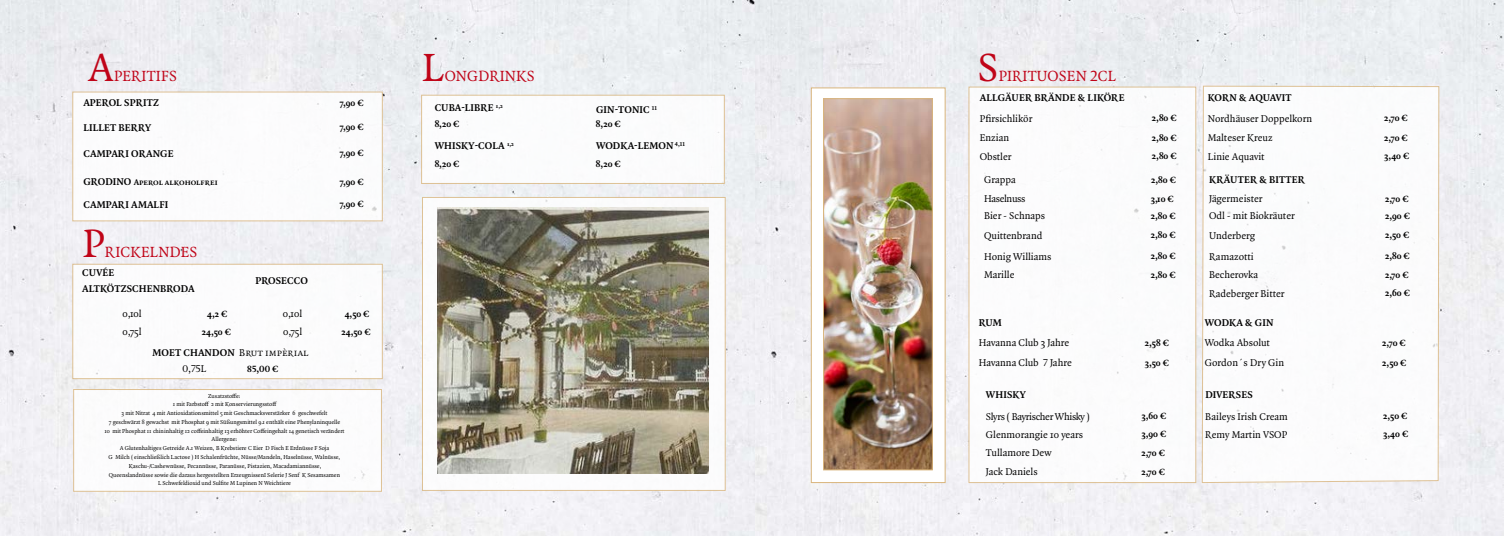
<style>
.page{position:relative;width:1504px;height:536px;background:#fff}
.page>*{position:absolute;margin:0;border:0;box-sizing:border-box;transform-origin:0 0}
.t1{font:42px "Quadraat Pro";color:#c00418}
.t2{font:15.75px "Quadraat Pro";letter-spacing:.01em;color:#c00418}
.t3{font:10.5px/15.8px "Quadraat Pro";color:#000}
.t4{font:700 10.5px/15.8px "Quadraat Pro";letter-spacing:.01em;color:#000}
.t5{font:700 9.62px "Quadraat Pro";color:#000}
.t6{font:700 8.75px "Quadraat Pro";color:#000}
.t7{font:6.12px/8.8px "Quadraat Pro";color:#000;text-align:center}
.s1{font-size:10.5px}
.s2{font-weight:700}
</style>
<div class="page">
<img style="left:0;top:0;width:1503px;height:536px">
<div style="left:422px;top:197px;width:303px;height:294px;background:#fff;border:1px solid #d9b57c"></div>
<div style="left:72px;top:92px;width:311px;height:129px;background:#fff;border:1px solid #d9b57c"></div>
<div style="left:72px;top:264px;width:311px;height:115px;background:#fff;border:1px solid #d9b57c"></div>
<div style="left:421px;top:95px;width:303px;height:89px;background:#fff;border:1px solid #d9b57c"></div>
<div style="left:73px;top:389px;width:309px;height:103px;background:#fff;border:1px solid #d9b57c"></div>
<div style="left:810px;top:87px;width:135px;height:396px;background:#fff;border:1px solid #d9b57c"></div>
<img style="left:825px;top:100px;width:105px;height:368px">
<div style="left:823px;top:98px;width:109px;height:372px;border:1px solid #d9b57c"></div>
<div style="left:968px;top:87px;width:228px;height:396px;background:#fff;border:1px solid #d9b57c"></div>
<svg style="left:1201px;top:85px;width:238px;height:398px"></svg>
<img style="left:437px;top:208px;width:271px;height:265px">
<h1 class="t1" style="left:88px;top:39px;width:27px">A</h1>
<h2 class="t2" style="left:114px;top:65px;width:64px">PERITIFS</h2>
<h3 class="t4" style="left:83px;top:95px;width:77px">APEROL SPRITZ</h3>
<h3 class="t5" style="left:339px;top:96px;width:26px">7,90 €</h3>
<h3 class="t4" style="left:83px;top:120px;width:69px">LILLET BERRY</h3>
<h3 class="t5" style="left:339px;top:121px;width:26px">7,90 €</h3>
<h3 class="t4" style="left:83px;top:146px;width:92px">CAMPARI ORANGE</h3>
<h3 class="t5" style="left:339px;top:147px;width:26px">7,90 €</h3>
<h3 class="t6" style="left:83px;top:176px;width:136px"><span class="s1">GRODINO</span> Aperol alkoholfrei</h3>
<h3 class="t5" style="left:339px;top:175px;width:26px">7,90 €</h3>
<h3 class="t4" style="left:83px;top:197px;width:86px">CAMPARI AMALFI</h3>
<h3 class="t5" style="left:339px;top:198px;width:26px">7,90 €</h3>
<h1 class="t1" style="left:83px;top:215px;width:23px">P</h1>
<h2 class="t2" style="left:105px;top:241px;width:94px">RICKELNDES</h2>
<h3 class="t4" style="left:82px;top:265px;width:114px">CUVÉE<br>ALTKÖTZSCHENBRODA</h3>
<h3 class="t4" style="left:255px;top:273px;width:54px">PROSECCO</h3>
<h3 class="t3" style="left:122px;top:306px;width:21px">0,10l</h3>
<h3 class="t5" style="left:207px;top:307px;width:22px">4,2 €</h3>
<h3 class="t3" style="left:283px;top:306px;width:21px">0,10l</h3>
<h3 class="t5" style="left:345px;top:307px;width:26px">4,50 €</h3>
<h3 class="t3" style="left:122px;top:324px;width:21px">0,75l</h3>
<h3 class="t5" style="left:202px;top:325px;width:31px">24,50 €</h3>
<h3 class="t3" style="left:283px;top:324px;width:21px">0,75l</h3>
<h3 class="t5" style="left:341px;top:325px;width:31px">24,50 €</h3>
<h3 class="t3" style="left:182px;top:345px;width:128px;text-indent:-30px"><span class="s2">MOET CHANDON</span> Brut impèrial<br>0,75L</h3>
<h3 class="t5" style="left:247px;top:362px;width:33px">85,00 €</h3>
<p class="t7" style="left:104px;top:391px;width:241px">Zusatzstoffe:<br>1 mit Farbstoff 2 mit Konservierungsstoff<br>3 mit Nitrat 4 mit Antioxidationsmittel 5 mit Geschmacksverstärker 6 geschwefelt<br>7 geschwärzt 8 gewachst mit Phosphat 9 mit Süßungsmittel 9.1 enthält eine Phenylaninquelle<br>10 mit Phosphat 11 chininhaltig 12 coffeinhaltig 13 erhöhter Coffeingehalt 14 genetisch verändert Allergene:<br>A Glutenhaltiges Getreide A.1 Weizen, B Krebstiere C Eier D Fisch E Erdnüsse F Soja<br>G Milch ( einschließlich Lactose ) H Schalenfrüchte, Nüsse/Mandeln, Haselnüsse, Walnüsse, Kaschu-/Cashewnüsse, Pecannüsse, Paranüsse, Pistazien, Macadamiannüsse,<br>Queenslandnüsse sowie die daraus hergestellten ErzeugnissenI Selerie J Senf K Sesamsamen<br>L Schwefeldioxid und Sulfite M Lupinen N Weichtiere</p>
<h1 class="t1" style="left:422px;top:39px;width:24px">L</h1>
<h2 class="t2" style="left:444px;top:66px;width:91px">ONGDRINKS</h2>
<h3 class="t4" style="left:434px;top:100px;width:70px">CUBA-LIBRE <sup>1,2</sup></h3>
<h3 class="t4" style="left:596px;top:102px;width:63px">GIN-TONIC <sup>11</sup></h3>
<h3 class="t5" style="left:434px;top:118px;width:26px">8,20 €</h3>
<h3 class="t5" style="left:596px;top:118px;width:26px">8,20 €</h3>
<h3 class="t4" style="left:434px;top:138px;width:81px">WHISKY-COLA <sup>1,2</sup></h3>
<h3 class="t4" style="left:596px;top:138px;width:90px">WODKA-LEMON <sup>4,11</sup></h3>
<h3 class="t5" style="left:434px;top:157px;width:26px">8,20 €</h3>
<h3 class="t5" style="left:596px;top:157px;width:26px">8,20 €</h3>
<h1 class="t1" style="left:977px;top:39px;width:22px">S</h1>
<h2 class="t2" style="left:998px;top:65px;width:119px">PIRITUOSEN 2CL</h2>
<h3 class="t4" style="left:979px;top:90px;width:146px">ALLGÄUER BRÄNDE &amp; LIKÖRE</h3>
<h3 class="t4" style="left:1207px;top:90px;width:85px">KORN &amp; AQUAVIT</h3>
<h3 class="t3" style="left:979px;top:110px;width:54px">Pfirsichlikör</h3>
<h3 class="t5" style="left:1151px;top:112px;width:26px">2,80 €</h3>
<h3 class="t3" style="left:1207px;top:110px;width:106px">Nordhäuser Doppelkorn</h3>
<h3 class="t5" style="left:1383px;top:112px;width:25px">2,70 €</h3>
<h3 class="t3" style="left:979px;top:130px;width:31px">Enzian</h3>
<h3 class="t5" style="left:1151px;top:131px;width:26px">2,80 €</h3>
<h3 class="t3" style="left:1207px;top:130px;width:66px">Malteser Kreuz</h3>
<h3 class="t5" style="left:1383px;top:131px;width:25px">2,70 €</h3>
<h3 class="t3" style="left:979px;top:148px;width:33px">Obstler</h3>
<h3 class="t5" style="left:1151px;top:150px;width:26px">2,80 €</h3>
<h3 class="t3" style="left:1207px;top:148px;width:58px">Linie Aquavit</h3>
<h3 class="t5" style="left:1383px;top:150px;width:27px">3,40 €</h3>
<h3 class="t3" style="left:983px;top:171px;width:33px">Grappa</h3>
<h3 class="t5" style="left:1151px;top:173px;width:26px">2,80 €</h3>
<h3 class="t4" style="left:1208px;top:171px;width:97px">KRÄUTER &amp; BITTER</h3>
<h3 class="t3" style="left:983px;top:191px;width:43px">Haselnuss</h3>
<h3 class="t5" style="left:1150px;top:192px;width:25px">3,10 €</h3>
<h3 class="t3" style="left:1208px;top:191px;width:55px">Jägermeister</h3>
<h3 class="t5" style="left:1384px;top:192px;width:25px">2,70 €</h3>
<h3 class="t3" style="left:983px;top:208px;width:63px">Bier - Schnaps</h3>
<h3 class="t5" style="left:1150px;top:209px;width:26px">2,80 €</h3>
<h3 class="t3" style="left:1208px;top:208px;width:87px">Odl - mit Biokräuter</h3>
<h3 class="t5" style="left:1384px;top:209px;width:26px">2,90 €</h3>
<h3 class="t3" style="left:983px;top:227px;width:60px">Quittenbrand</h3>
<h3 class="t5" style="left:1150px;top:229px;width:26px">2,80 €</h3>
<h3 class="t3" style="left:1208px;top:227px;width:47px">Underberg</h3>
<h3 class="t5" style="left:1384px;top:229px;width:26px">2,50 €</h3>
<h3 class="t3" style="left:983px;top:248px;width:69px">Honig Williams</h3>
<h3 class="t5" style="left:1150px;top:249px;width:26px">2,80 €</h3>
<h3 class="t3" style="left:1208px;top:248px;width:46px">Ramazotti</h3>
<h3 class="t5" style="left:1384px;top:249px;width:26px">2,80 €</h3>
<h3 class="t3" style="left:983px;top:267px;width:32px">Marille</h3>
<h3 class="t5" style="left:1150px;top:268px;width:26px">2,80 €</h3>
<h3 class="t3" style="left:1208px;top:267px;width:51px">Becherovka</h3>
<h3 class="t5" style="left:1384px;top:268px;width:25px">2,70 €</h3>
<h3 class="t3" style="left:1208px;top:285px;width:77px">Radeberger Bitter</h3>
<h3 class="t5" style="left:1384px;top:287px;width:26px">2,60 €</h3>
<h3 class="t4" style="left:978px;top:314px;width:24px">RUM</h3>
<h3 class="t4" style="left:1204px;top:314px;width:70px">WODKA &amp; GIN</h3>
<h3 class="t3" style="left:978px;top:335px;width:92px">Havanna Club 3 Jahre</h3>
<h3 class="t5" style="left:1144px;top:336px;width:26px">2,58 €</h3>
<h3 class="t3" style="left:1204px;top:335px;width:67px">Wodka Absolut</h3>
<h3 class="t5" style="left:1381px;top:336px;width:25px">2,70 €</h3>
<h3 class="t3" style="left:978px;top:354px;width:94px">Havanna Club 7 Jahre</h3>
<h3 class="t5" style="left:1144px;top:356px;width:26px">3,50 €</h3>
<h3 class="t3" style="left:1204px;top:354px;width:81px">Gordon´s Dry Gin</h3>
<h3 class="t5" style="left:1381px;top:356px;width:26px">2,50 €</h3>
<h3 class="t4" style="left:985px;top:387px;width:41px">WHISKY</h3>
<h3 class="t4" style="left:1205px;top:387px;width:49px">DIVERSES</h3>
<h3 class="t3" style="left:985px;top:408px;width:105px">Slyrs ( Bayrischer Whisky )</h3>
<h3 class="t5" style="left:1141px;top:410px;width:26px">3,60 €</h3>
<h3 class="t3" style="left:1205px;top:408px;width:84px">Baileys Irish Cream</h3>
<h3 class="t5" style="left:1382px;top:410px;width:26px">2,50 €</h3>
<h3 class="t3" style="left:985px;top:426px;width:99px">Glenmorangie 10 years</h3>
<h3 class="t5" style="left:1141px;top:427px;width:26px">3,90 €</h3>
<h3 class="t3" style="left:1205px;top:426px;width:83px">Remy Martin VSOP</h3>
<h3 class="t5" style="left:1382px;top:427px;width:27px">3,40 €</h3>
<h3 class="t3" style="left:985px;top:445px;width:67px">Tullamore Dew</h3>
<h3 class="t5" style="left:1141px;top:446px;width:25px">2,70 €</h3>
<h3 class="t3" style="left:985px;top:463px;width:53px">Jack Daniels</h3>
<h3 class="t5" style="left:1141px;top:465px;width:25px">2,70 €</h3>
</div>
